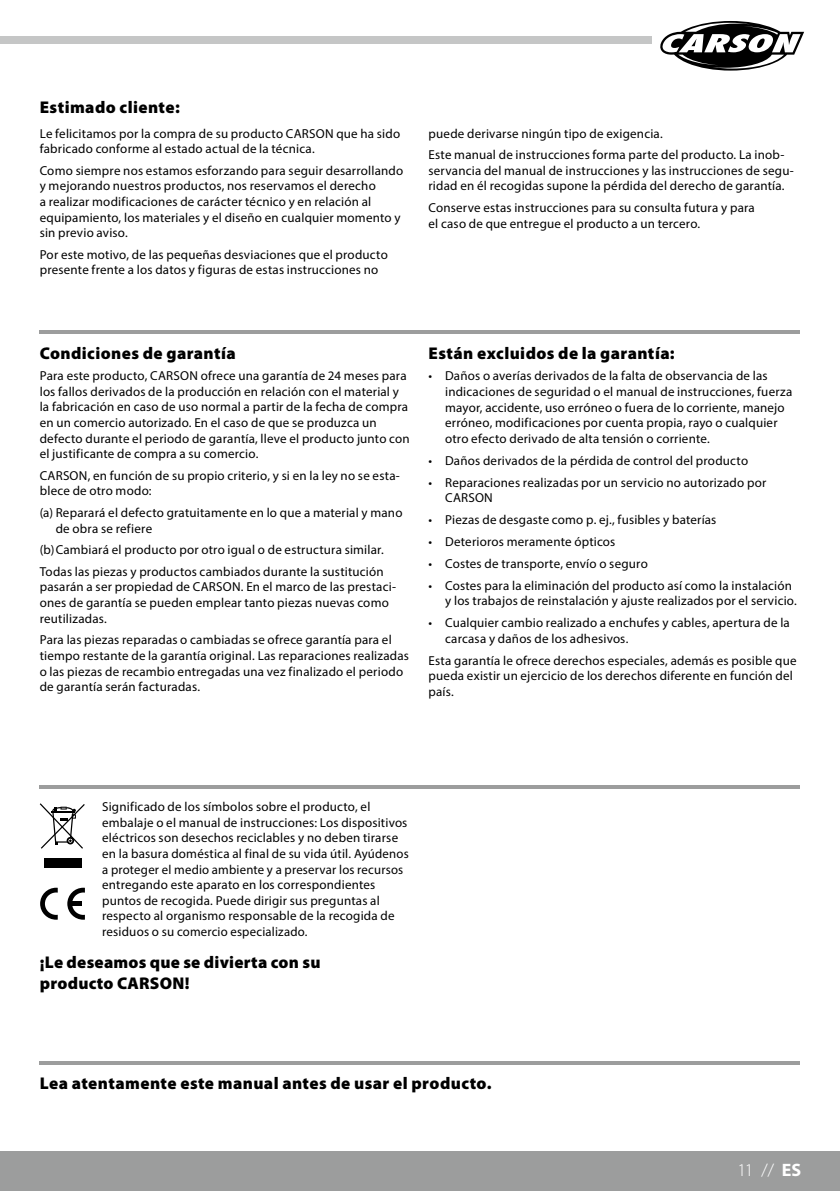
<style>
.page{position:relative;width:840px;height:1191px;background:#fff}
.page>*{position:absolute;margin:0;border:0;box-sizing:border-box;transform-origin:0 0}
.t1{font:300 18px "Myriad Pro";color:#fff}
.t2{font:900 17px/20.4px "Myriad Pro";letter-spacing:.025em;color:#000}
.t3{font:13px/15.6px "Myriad Pro";letter-spacing:.015em;color:#000}
.s1{font-weight:700}
</style>
<div class="page">
<div style="left:0;top:1151px;width:839px;height:40px;background:#9c9d9d"></div>
<svg style="left:660px;top:21px;width:144px;height:50px"></svg>
<div style="left:0;top:36px;width:651px;height:8px;background:#c5c6c6"></div>
<hr style="left:40px;top:330px;width:759px;height:4px;background:#9c9d9d">
<hr style="left:40px;top:785px;width:759px;height:4px;background:#9c9d9d">
<hr style="left:40px;top:1061px;width:759px;height:3px;background:#9c9d9d">
<div style="left:44px;top:858px;width:37px;height:9px;background:#000"></div>
<svg style="left:40px;top:803px;width:45px;height:45px"></svg>
<svg style="left:40px;top:887px;width:18px;height:32px"></svg>
<svg style="left:67px;top:887px;width:18px;height:32px"></svg>
<div style="left:70px;top:901px;width:12px;height:5px;background:#000"></div>
<h2 class="t2" style="left:40px;top:96px;width:142px">Estimado cliente:</h2>
<p class="t3" style="left:40px;top:125px;width:362px">Le felicitamos por la compra de su producto CARSON que ha sido fabricado conforme al estado actual de la técnica.</p>
<p class="t3" style="left:40px;top:162px;width:365px">Como siempre nos estamos esforzando para seguir desarrollando y mejorando nuestros productos, nos reservamos el derecho<br>a realizar modificaciones de carácter técnico y en relación al equipamiento, los materiales y el diseño en cualquier momento y sin previo aviso.</p>
<p class="t3" style="left:40px;top:246px;width:349px">Por este motivo, de las pequeñas desviaciones que el producto presente frente a los datos y figuras de estas instrucciones no</p>
<p class="t3" style="left:428px;top:122px;width:357px;line-height:21.6px">puede derivarse ningún tipo de exigencia.<br>Este manual de instrucciones forma parte del producto. La inob-</p>
<p class="t3" style="left:428px;top:162px;width:366px">servancia del manual de instrucciones y las instrucciones de segu&shy;ridad en él recogidas supone la pérdida del derecho de garantía.</p>
<p class="t3" style="left:428px;top:200px;width:328px">Conserve estas instrucciones para su consulta futura y para el caso de que entregue el producto a un tercero.</p>
<h2 class="t2" style="left:40px;top:342px;width:197px">Condiciones de garantía</h2>
<p class="t3" style="left:40px;top:368px;width:371px">Para este producto, CARSON ofrece una garantía de 24 meses para los fallos derivados de la producción en relación con el material y la fabricación en caso de uso normal a partir de la fecha de compra en un comercio autorizado. En el caso de que se produzca un defecto durante el periodo de garantía, lleve el producto junto con el justificante de compra a su comercio.</p>
<p class="t3" style="left:40px;top:467px;width:361px">CARSON, en función de su propio criterio, y si en la ley no se esta&shy;blece de otro modo:</p>
<p class="t3" style="left:56px;top:505px;width:348px;text-indent:-16px">(a) Reparará el defecto gratuitamente en lo que a material y mano de obra se refiere</p>
<p class="t3" style="left:40px;top:539px;width:345px;line-height:21.6px">(b)Cambiará el producto por otro igual o de estructura similar.<br>Todas las piezas y productos cambiados durante la sustitución</p>
<p class="t3" style="left:40px;top:579px;width:357px">pasarán a ser propiedad de CARSON. En el marco de las prestaci&shy;ones de garantía se pueden emplear tanto piezas nuevas como reutilizadas.</p>
<p class="t3" style="left:40px;top:632px;width:370px">Para las piezas reparadas o cambiadas se ofrece garantía para el tiempo restante de la garantía original. Las reparaciones realizadas o las piezas de recambio entregadas una vez finalizado el periodo de garantía serán facturadas.</p>
<h2 class="t2" style="left:428px;top:342px;width:247px">Están excluidos de la garantía:</h2>
<p class="t3" style="left:445px;top:368px;width:348px;text-indent:-17px">• Daños o averías derivados de la falta de observancia de las indicaciones de seguridad o el manual de instrucciones, fuerza mayor, accidente, uso erróneo o fuera de lo corriente, manejo erróneo, modificaciones por cuenta propia, rayo o cualquier otro efecto derivado de alta tensión o corriente.</p>
<p class="t3" style="left:428px;top:452px;width:321px">• Daños derivados de la pérdida de control del producto</p>
<p class="t3" style="left:445px;top:474px;width:322px;text-indent:-17px">• Reparaciones realizadas por un servicio no autorizado por<br>CARSON</p>
<p class="t3" style="left:428px;top:511px;width:289px">• Piezas de desgaste como p. ej., fusibles y baterías</p>
<p class="t3" style="left:428px;top:533px;width:188px">• Deterioros meramente ópticos</p>
<p class="t3" style="left:428px;top:555px;width:221px">• Costes de transporte, envío o seguro</p>
<p class="t3" style="left:445px;top:577px;width:353px;text-indent:-17px">• Costes para la eliminación del producto así como la instalación y los trabajos de reinstalación y ajuste realizados por el servicio.</p>
<p class="t3" style="left:445px;top:614px;width:346px;text-indent:-17px">• Cualquier cambio realizado a enchufes y cables, apertura de la carcasa y daños de los adhesivos.</p>
<p class="t3" style="left:428px;top:652px;width:369px">Esta garantía le ofrece derechos especiales, además es posible que pueda existir un ejercicio de los derechos diferente en función del país.</p>
<p class="t3" style="left:102px;top:799px;width:308px">Significado de los símbolos sobre el producto, el embalaje o el manual de instrucciones: Los dispositivos eléctricos son desechos reciclables y no deben tirarse en la basura doméstica al final de su vida útil. Ayúdenos a proteger el medio ambiente y a preservar los recursos entregando este aparato en los correspondientes puntos de recogida. Puede dirigir sus preguntas al respecto al organismo responsable de la recogida de residuos o su comercio especializado.</p>
<h2 class="t2" style="left:40px;top:952px;width:282px">¡Le deseamos que se divierta con su producto CARSON!</h2>
<h2 class="t2" style="left:40px;top:1072px;width:453px">Lea atentamente este manual antes de usar el producto.</h2>
<h1 class="t1" style="left:737px;top:1159px;width:65px">11 // <span class="s1">ES</span></h1>
</div>
